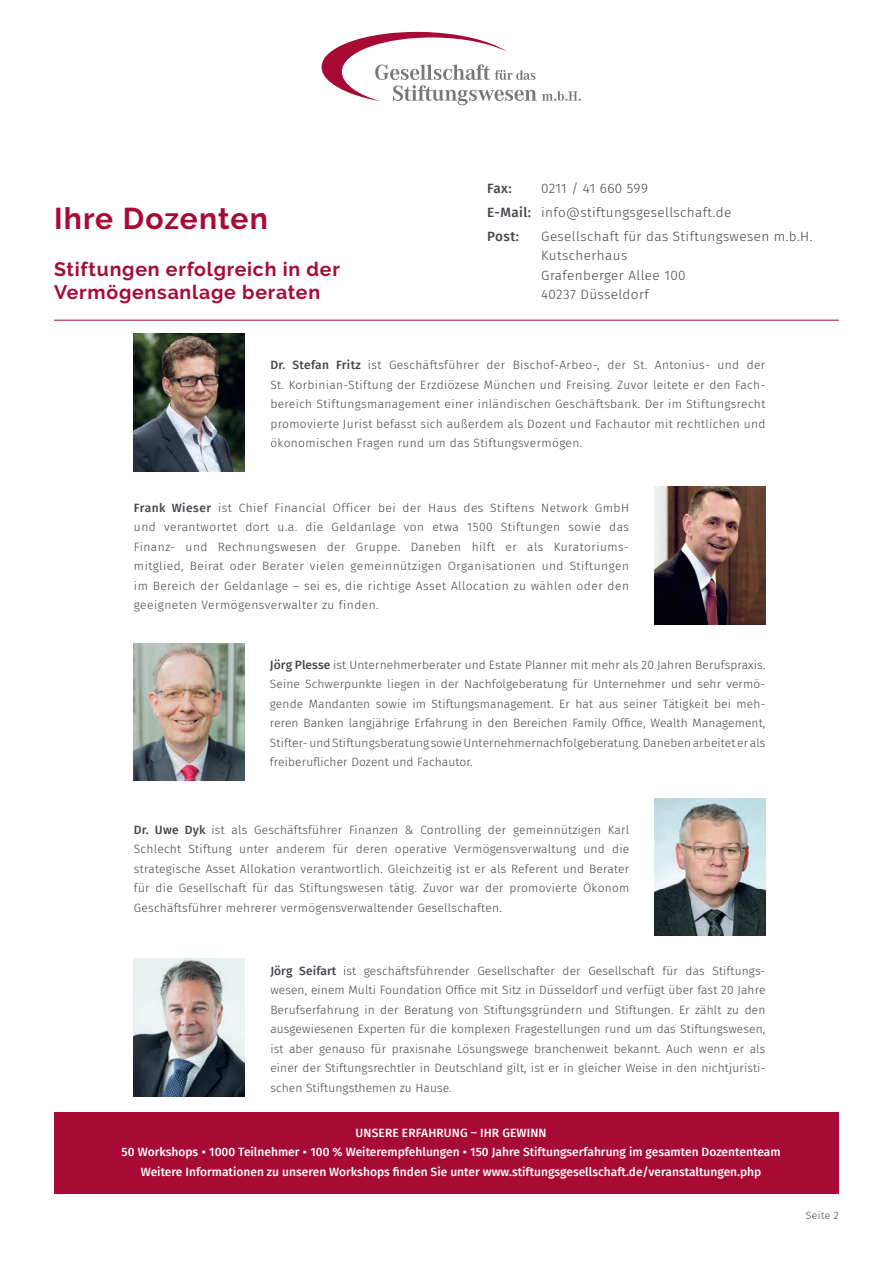
<style>
.page{position:relative;width:893px;height:1263px;background:#fff}
.page>*{position:absolute;margin:0;border:0;box-sizing:border-box;transform-origin:0 0}
.t1{font:700 30px "Raleway";letter-spacing:.035em;color:#a70b35}
.t2{font:700 19.5px/23.4px "Raleway";letter-spacing:.04em;color:#a70b35}
.t3{font:300 13.5px/19.5px "Fira Sans";letter-spacing:.03em;color:#44454a}
.t4{font:500 13.5px "Fira Sans";color:#44454a}
.t5{font:300 12px/19.5px "Fira Sans";letter-spacing:.02em;color:#44454a;text-align:justify}
.t6{font:500 12px/19.5px "Fira Sans";color:#fff;text-align:center}
.t7{font:300 10.5px "Fira Sans";letter-spacing:.03em;color:#44454a}
.s1{font-weight:500}
.s2{font-family:"Arial";font-weight:400}
</style>
<div class="page">
<svg style="left:322px;top:32px;width:259px;height:73px"></svg>
<hr style="left:54px;top:320px;width:785px;height:1px;background:#a70b35">
<div style="left:54px;top:1112px;width:785px;height:81px;background:#a70b35"></div>
<img style="left:134px;top:334px;width:111px;height:137px">
<img style="left:654px;top:487px;width:111px;height:137px">
<img style="left:134px;top:958px;width:111px;height:138px">
<img style="left:654px;top:798px;width:111px;height:138px">
<img style="left:134px;top:643px;width:111px;height:138px">
<h1 class="t1" style="left:54px;top:201px;width:215px">Ihre Dozenten</h1>
<h2 class="t2" style="left:54px;top:257px;width:287px">Stiftungen erfolgreich in der<br>Vermögensanlage beraten</h2>
<p class="t3" style="left:487px;top:176px;width:246px;line-height:23.7px;text-indent:54px">0211 / 41 660 599<br><span class="s1">E-Mail:</span> info@stiftungsgesellschaft.de<br><span class="s1">Post:</span></p>
<p class="t4" style="left:487px;top:178px;width:26px">Fax:</p>
<p class="t3" style="left:541px;top:226px;width:273px">Gesellschaft für das Stiftungswesen m.b.H.<br>Kutscherhaus<br>Grafenberger Allee 100<br>40237 Düsseldorf</p>
<p class="t5" style="left:270px;top:355px;width:497px"><span class="s1">Dr. Stefan Fritz</span> ist Geschäftsführer der Bischof-Arbeo-, der St. Antonius- und der St. Korbinian-Stiftung der Erzdiözese München und Freising. Zuvor leitete er den Fach&shy;bereich Stiftungsmanagement einer inländischen Geschäftsbank. Der im Stiftungsrecht promovierte Jurist befasst sich außerdem als Dozent und Fachautor mit rechtlichen und ökonomischen Fragen rund um das Stiftungsvermögen.</p>
<p class="t5" style="left:134px;top:498px;width:497px"><span class="s1">Frank Wieser</span> ist Chief Financial Officer bei der Haus des Stiftens Network GmbH und verantwortet dort u.a. die Geldanlage von etwa 1500 Stiftungen sowie das Finanz- und Rechnungswesen der Gruppe. Daneben hilft er als Kuratoriums&shy;mitglied, Beirat oder Berater vielen gemeinnützigen Organisationen und Stiftungen im Bereich der Geldanlage – sei es, die richtige Asset Allocation zu wählen oder den geeigneten Vermögensverwalter zu finden.</p>
<p class="t5" style="left:270px;top:655px;width:497px"><span class="s1">Jörg Plesse</span> ist Unternehmerberater und Estate Planner mit mehr als 20 Jahren Berufspraxis.<br>Seine Schwerpunkte liegen in der Nachfolgeberatung für Unternehmer und sehr vermö&shy;gende Mandanten sowie im Stiftungsmanagement. Er hat aus seiner Tätigkeit bei meh&shy;reren Banken langjährige Erfahrung in den Bereichen Family Office, Wealth Management, Stifter- und Stiftungsberatung sowie Unternehmernachfolgeberatung. Daneben arbeitet er als freiberuflicher Dozent und Fachautor.</p>
<p class="t5" style="left:134px;top:819px;width:497px"><span class="s1">Dr. Uwe Dyk</span> ist als Geschäftsführer Finanzen &amp; Controlling der gemeinnützigen Karl Schlecht Stiftung unter anderem für deren operative Vermögensverwaltung und die strategische Asset Allokation verantwortlich. Gleichzeitig ist er als Referent und Berater für die Gesellschaft für das Stiftungswesen tätig. Zuvor war der promovierte Ökonom Geschäftsführer mehrerer vermögensverwaltender Gesellschaften.</p>
<p class="t5" style="left:270px;top:960px;width:497px"><span class="s1">Jörg Seifart</span> ist geschäftsführender Gesellschafter der Gesellschaft für das Stiftungs&shy;wesen, einem Multi Foundation Office mit Sitz in Düsseldorf und verfügt über fast 20 Jahre Berufserfahrung in der Beratung von Stiftungsgründern und Stiftungen. Er zählt zu den ausgewiesenen Experten für die komplexen Fragestellungen rund um das Stiftungswesen, ist aber genauso für praxisnahe Lösungswege branchenweit bekannt. Auch wenn er als einer der Stiftungsrechtler in Deutschland gilt, ist er in gleicher Weise in den nichtjuristi&shy;schen Stiftungsthemen zu Hause.</p>
<p class="t6" style="left:122px;top:1122px;width:660px">UNSERE ERFAHRUNG – IHR GEWINN<br>50 Workshops <span class="s2">▪</span> 1000 Teilnehmer <span class="s2">▪</span> 100 % Weiterempfehlungen <span class="s2">▪</span> 150 Jahre Stiftungserfahrung im gesamten Dozententeam<br>Weitere Informationen zu unseren Workshops finden Sie unter www.stiftungsgesellschaft.de/veranstaltungen.php</p>
<p class="t7" style="left:806px;top:1208px;width:35px">Seite 2</p>
</div>
